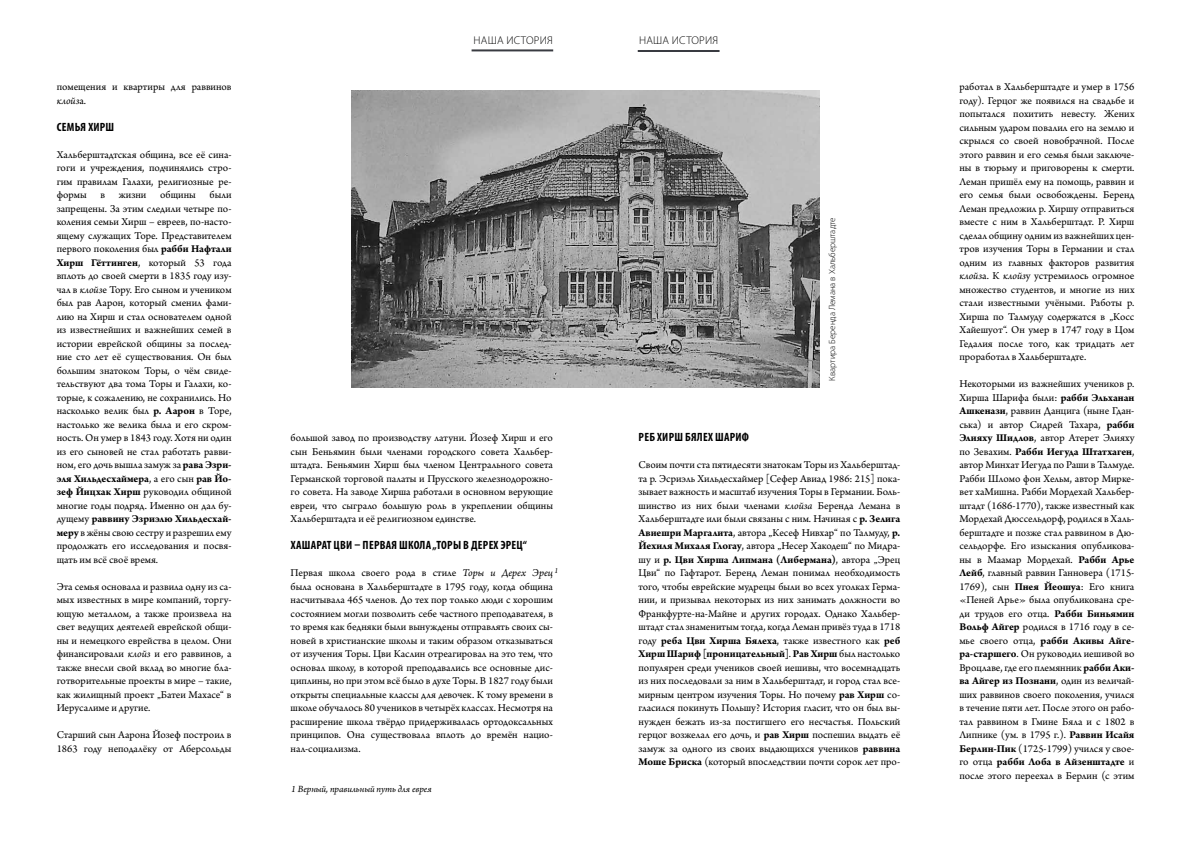
<style>
.page{position:relative;width:1191px;height:842px;background:#fff}
.page>*{position:absolute;margin:0;border:0;box-sizing:border-box;transform-origin:0 0}
.t1{font:700 condensed 12px "Myriad Pro";letter-spacing:.02em;color:#000}
.t2{font:300 11.3px "Myriad Pro";letter-spacing:.02em;color:#000}
.t3{font:11px/13.5px "Arno Pro";color:#000;text-align:justify}
.t4{font:italic 10px "Arno Pro";letter-spacing:-.005em;color:#000}
.t5{font:300 9px "Myriad Pro";color:#000}
.t6{font:italic 8px "Arno Pro";color:#000}
.s1{font-style:italic}
.s2{font-weight:700}
</style>
<div class="page">
<hr style="left:471px;top:49px;width:82px;height:2px;background:#393b41">
<img style="left:351px;top:90px;width:468px;height:297px">
<hr style="left:638px;top:50px;width:81px;height:2px;background:#393b41">
<p class="t3" style="left:57px;top:81px;width:176px">помещения и квартиры для раввинов <span class="s1">клойз</span>а.</p>
<p class="t1" style="left:57px;top:119px;width:59px">СЕМЬЯ ХИРШ</p>
<p class="t3" style="left:57px;top:148px;width:176px">Хальберштадтская община, все её сина&shy;гоги и учреждения, подчинялись стро&shy;гим правилам Галахи, религиозные ре&shy;формы в жизни общины были запрещены. За этим следили четыре по&shy;коления семьи Хирш – евреев, по-насто&shy;ящему служащих Торе. Представителем первого поколения был <span class="s2">рабби Нафтали Хирш Гёттинген</span>, который 53 года вплоть до своей смерти в 1835 году изу&shy;чал в <span class="s1">клойз</span>е Тору. Его сыном и учеником был рав Аарон, который сменил фами&shy;лию на Хирш и стал основателем одной из известнейших и важнейших семей в истории еврейской общины за послед&shy;ние сто лет её существования. Он был большим знатоком Торы, о чём свиде&shy;тельствуют два тома Торы и Галахи, ко&shy;торые, к сожалению, не сохранились. Но насколько велик был <span class="s2">р. Аарон</span> в Торе, настолько же велика была и его скром&shy;ность. Он умер в 1843 году. Хотя ни один из его сыновей не стал работать равви&shy;ном, его дочь вышла замуж за <span class="s2">рава Эзри&shy;эля Хильдесхаймера</span>, а его сын <span class="s2">рав Йо&shy;зеф Йицхак Хирш</span> руководил общиной многие годы подряд. Именно он дал бу&shy;дущему <span class="s2">раввину Эзриэлю Хильдесхай&shy;меру</span> в жёны свою сестру и разрешил ему продолжать его исследования и посвя&shy;щать им всё своё время.</p>
<p class="t3" style="left:57px;top:580px;width:176px">Эта семья основала и развила одну из са&shy;мых известных в мире компаний, торгу&shy;ющую металлом, а также произвела на свет ведущих деятелей еврейской общи&shy;ны и немецкого еврейства в целом. Они финансировали <span class="s1">клойз</span> и его раввинов, а также внесли свой вклад во многие бла&shy;готворительные проекты в мире – такие, как жилищный проект „Батеи Махасе“ в Иерусалиме и другие.</p>
<p class="t3" style="left:57px;top:729px;width:176px">Старший сын Аарона Йозеф построил в<br>1863 году неподалёку от Аберсольды</p>
<p class="t2" style="left:473px;top:34px;width:81px">НАША ИСТОРИЯ</p>
<p class="t2" style="left:639px;top:34px;width:81px">НАША ИСТОРИЯ</p>
<p class="t5" style="left:826px;top:381px;width:165px;rotate:-90deg">Квартира Беренда Лемана в Хальберштадте</p>
<p class="t3" style="left:291px;top:432px;width:264px">большой завод по производству латуни. Йозеф Хирш и его сын Беньямин были членами городского совета Хальбер&shy;штадта. Беньямин Хирш был членом Центрального совета Германской торговой палаты и Прусского железнодорожно&shy;го совета. На заводе Хирша работали в основном верующие евреи, что сыграло большую роль в укреплении общины Хальберштадта и её религиозном единстве.</p>
<p class="t1" style="left:291px;top:538px;width:238px">ХАШАРАТ ЦВИ – ПЕРВАЯ ШКОЛА „ТОРЫ В ДЕРЕХ ЭРЕЦ“</p>
<p class="t3" style="left:291px;top:567px;width:264px">Первая школа своего рода в стиле <span class="s1">Торы и Дерех Эрец </span>была основана в Хальберштадте в 1795 году, когда община насчитывала 465 членов. До тех пор только люди с хорошим состоянием могли позволить себе частного преподавателя, в то время как бедняки были вынуждены отправлять своих сы&shy;новей в христианские школы и таким образом отказываться от изучения Торы. Цви Каслин отреагировал на это тем, что основал школу, в которой преподавались все основные дис&shy;циплины, но при этом всё было в духе Торы. В 1827 году были открыты специальные классы для девочек. К тому времени в школе обучалось 80 учеников в четырёх классах. Несмотря на расширение школа твёрдо придерживалась ортодоксальных принципов. Она существовала вплоть до времён нацио&shy;нал-социализма.</p>
<p class="t4" style="left:291px;top:783px;width:142px">1 Верный, правильный путь для еврея</p>
<p class="t6" style="left:554px;top:566px;width:5px">1</p>
<p class="t1" style="left:638px;top:430px;width:112px">РЕБ ХИРШ БЯЛЕХ ШАРИФ</p>
<p class="t3" style="left:638px;top:459px;width:263px">Своим почти ста пятидесяти знатокам Торы из Хальберштад&shy;та р. Эсриэль Хильдесхаймер [Сефер Авиад 1986: 215] пока&shy;зывает важность и масштаб изучения Торы в Германии. Боль&shy;шинство из них были членами <span class="s1">клойза</span> Беренда Лемана в Хальберштадте или были связаны с ним. Начиная с <span class="s2">р. Зелига Авиешри Маргалита</span>, автора „Кесеф Нивхар“ по Талмуду, <span class="s2">р.<br>Йехиля Михаля Глогау</span>, автора „Несер Хакодеш“ по Мидра&shy;шу и <span class="s2">р. Цви Хирша Липмана (Либермана)</span>, автора „Эрец Цви“ по Гафтарот. Беренд Леман понимал необходимость того, чтобы еврейские мудрецы были во всех уголках Герма&shy;нии, и призывал некоторых из них занимать должности во Франкфурте-на-Майне и других городах. Однако Хальбер&shy;штадт стал знаменитым тогда, когда Леман привёз туда в 1718 году <span class="s2">реба Цви Хирша Бялеха</span>, также известного как <span class="s2">реб Хирш Шариф [проницательный]</span>. <span class="s2">Рав Хирш</span> был настолько популярен среди учеников своей иешивы, что восемнадцать из них последовали за ним в Хальберштадт, и город стал все&shy;мирным центром изучения Торы. Но почему <span class="s2">рав Хирш</span> со&shy;гласился покинуть Польшу? История гласит, что он был вы&shy;нужден бежать из-за постигшего его несчастья. Польский герцог возжелал его дочь, и <span class="s2">рав Хирш</span> поспешил выдать её замуж за одного из своих выдающихся учеников <span class="s2">раввина Моше Бриска</span> (который впоследствии почти сорок лет про-</p>
<p class="t3" style="left:959px;top:81px;width:176px">работал в Хальберштадте и умер в 1756 году). Герцог же появился на свадьбе и попытался похитить невесту. Жених сильным ударом повалил его на землю и скрылся со своей новобрачной. После этого раввин и его семья были заключе&shy;ны в тюрьму и приговорены к смерти.<br>Леман пришёл ему на помощь, раввин и его семья были освобождены. Беренд Леман предложил р. Хиршу отправиться вместе с ним в Хальберштадт. Р. Хирш сделал общину одним из важнейших цен&shy;тров изучения Торы в Германии и стал одним из главных факторов развития <span class="s1">клойз</span>а. К <span class="s1">клойз</span>у устремилось огромное множество студентов, и многие из них стали известными учёными. Работы р.<br>Хирша по Талмуду содержатся в „Косс Хайешуот“. Он умер в 1747 году в Цом Гедалия после того, как тридцать лет проработал в Хальберштадте.</p>
<p class="t3" style="left:959px;top:378px;width:176px">Некоторыми из важнейших учеников р.<br>Хирша Шарифа были: <span class="s2">рабби Эльханан Ашкенази</span>, раввин Данцига (ныне Гдан&shy;ська) и автор Сидрей Тахара, <span class="s2">рабби Элияху Шидлов</span>, автор Атерет Элияху по Зевахим. <span class="s2">Рабби Иегуда Штатхаген</span>, автор Минхат Иегуда по Раши в Талмуде.<br>Рабби Шломо фон Хельм, автор Мирке&shy;вет хаМишна. Рабби Мордехай Хальбер&shy;штадт (1686-1770), также известный как Мордехай Дюссельдорф, родился в Халь&shy;берштадте и позже стал раввином в Дю&shy;сельдорфе. Его изыскания опубликова&shy;ны в Маамар Мордехай. <span class="s2">Рабби Арье Лейб</span>, главный раввин Ганновера (1715- 1769), сын <span class="s2">Пнея Йеошуа</span>: Его книга «Пеней Арье» была опубликована сре&shy;ди трудов его отца. <span class="s2">Рабби Биньямин Вольф Айгер</span> родился в 1716 году в се&shy;мье своего отца, <span class="s2">рабби Акивы Айге&shy;ра-старшего</span>. Он руководил иешивой во Вроцлаве, где его племянник <span class="s2">рабби Аки&shy;ва Айгер из Познани</span>, один из величай&shy;ших раввинов своего поколения, учился в течение пяти лет. После этого он рабо&shy;тал раввином в Гмине Бяла и с 1802 в Липнике (ум. в 1795 г.). <span class="s2">Раввин Исайя Берлин-Пик</span> (1725-1799) учился у свое&shy;го отца <span class="s2">рабби Лоба в Айзенштадте</span> и после этого переехал в Берлин (с этим</p>
</div>
